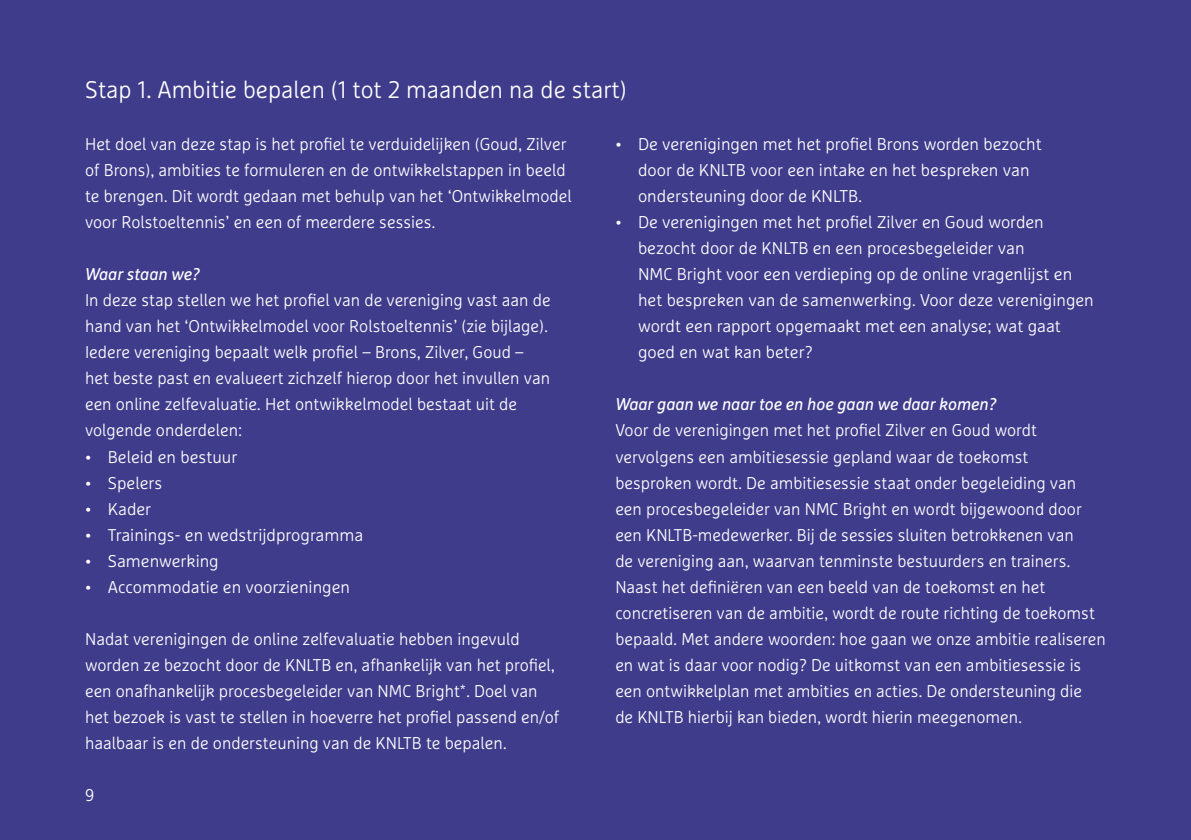
<style>
.page{position:relative;width:1191px;height:840px;background:#fff}
.page>*{position:absolute;margin:0;border:0;box-sizing:border-box;transform-origin:0 0}
._02_Subkop{font:300 24px "Marselis OT";color:#fff}
._03_Platte_tekst_dia{font:300 17px/26px "Marselis OT";color:#fff}
._03_Platte_tekst_dia-2{font:italic 17px "Marselis OT";color:#fff}
</style>
<div class="page">
<div style="left:0;top:0;width:1191px;height:839px;background:#403c8c"></div>
<p class="_02_Subkop" style="left:85px;top:75px;width:543px">Stap 1. Ambitie bepalen (1 tot 2 maanden na de start)</p>
<p class="_03_Platte_tekst_dia" style="left:85px;top:131px;width:488px">Het doel van deze stap is het profiel te verduidelijken (Goud, Zilver of Brons), ambities te formuleren en de ontwikkelstappen in beeld te brengen. Dit wordt gedaan met behulp van het ‘Ontwikkelmodel voor Rolstoeltennis’ en een of meerdere sessies.</p>
<p class="_03_Platte_tekst_dia-2" style="left:85px;top:264px;width:116px">Waar staan we?</p>
<p class="_03_Platte_tekst_dia" style="left:85px;top:287px;width:467px">In deze stap stellen we het profiel van de vereniging vast aan de hand van het ‘Ontwikkelmodel voor Rolstoeltennis’ (zie bijlage).<br>Iedere vereniging bepaalt welk profiel – Brons, Zilver, Goud – het beste past en evalueert zichzelf hierop door het invullen van een online zelfevaluatie. Het ontwikkelmodel bestaat uit de volgende onderdelen:</p>
<p class="_03_Platte_tekst_dia" style="left:85px;top:443px;width:154px">• Beleid en bestuur</p>
<p class="_03_Platte_tekst_dia" style="left:85px;top:469px;width:79px">• Spelers</p>
<p class="_03_Platte_tekst_dia" style="left:85px;top:495px;width:68px">• Kader</p>
<p class="_03_Platte_tekst_dia" style="left:85px;top:521px;width:280px">• Trainings- en wedstrijdprogramma</p>
<p class="_03_Platte_tekst_dia" style="left:85px;top:547px;width:135px">• Samenwerking</p>
<p class="_03_Platte_tekst_dia" style="left:85px;top:573px;width:266px">• Accommodatie en voorzieningen</p>
<p class="_03_Platte_tekst_dia" style="left:85px;top:625px;width:476px">Nadat verenigingen de online zelfevaluatie hebben ingevuld worden ze bezocht door de KNLTB en, afhankelijk van het profiel, een onafhankelijk procesbegeleider van NMC Bright*. Doel van het bezoek is vast te stellen in hoeverre het profiel passend en/of haalbaar is en de ondersteuning van de KNLTB te bepalen.</p>
<p class="_03_Platte_tekst_dia" style="left:638px;top:131px;width:405px;text-indent:-23px">• De verenigingen met het profiel Brons worden bezocht door de KNLTB voor een intake en het bespreken van ondersteuning door de KNLTB.</p>
<p class="_03_Platte_tekst_dia" style="left:638px;top:209px;width:457px;text-indent:-23px">• De verenigingen met het profiel Zilver en Goud worden bezocht door de KNLTB en een procesbegeleider van<br>NMC Bright voor een verdieping op de online vragenlijst en het bespreken van de samenwerking. Voor deze verenigingen wordt een rapport opgemaakt met een analyse; wat gaat goed en wat kan beter?</p>
<p class="_03_Platte_tekst_dia-2" style="left:615px;top:394px;width:382px">Waar gaan we naar toe en hoe gaan we daar komen?</p>
<p class="_03_Platte_tekst_dia" style="left:615px;top:417px;width:468px">Voor de verenigingen met het profiel Zilver en Goud wordt vervolgens een ambitiesessie gepland waar de toekomst besproken wordt. De ambitiesessie staat onder begeleiding van een procesbegeleider van NMC Bright en wordt bijgewoond door een KNLTB-medewerker. Bij de sessies sluiten betrokkenen van de vereniging aan, waarvan tenminste bestuurders en trainers.</p>
<p class="_03_Platte_tekst_dia" style="left:615px;top:573px;width:492px">Naast het definiëren van een beeld van de toekomst en het concretiseren van de ambitie, wordt de route richting de toekomst bepaald. Met andere woorden: hoe gaan we onze ambitie realiseren en wat is daar voor nodig? De uitkomst van een ambitiesessie is een ontwikkelplan met ambities en acties. De ondersteuning die<br>de KNLTB hierbij kan bieden, wordt hierin meegenomen.</p>
<p class="_03_Platte_tekst_dia" style="left:85px;top:781px;width:11px">9</p>
</div>
